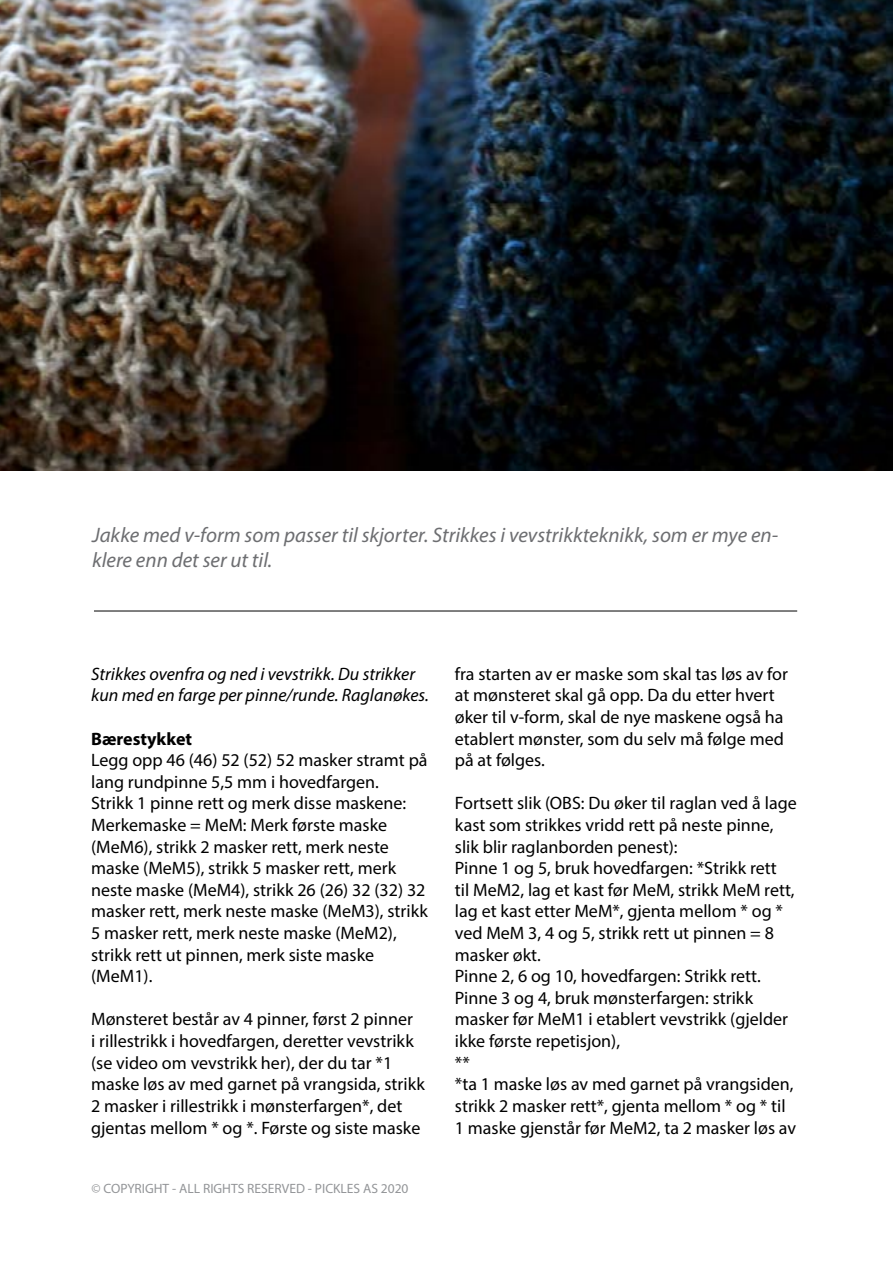
<style>
.page{position:relative;width:893px;height:1263px;background:#fff}
.page>*{position:absolute;margin:0;border:0;box-sizing:border-box;transform-origin:0 0}
.t1{font:italic 21px/25.2px "Myriad Pro";color:#6d6e71}
.t2{font:18px/21.6px "Myriad Pro";color:#000}
.t3{font:italic 18px/21.6px "Myriad Pro";color:#000}
.t4{font:700 18px "Myriad Pro";color:#000}
.t5{font:13.5px "Myriad Pro";color:#939598}
</style>
<div class="page">
<img style="left:0;top:0;width:893px;height:471px">
<hr style="left:94px;top:611px;width:703px;height:1px;background:#000">
<p class="t1" style="left:92px;top:522px;width:688px">Jakke med v-form som passer til skjorter. Strikkes i vevstrikkteknikk, som er mye en&shy;klere enn det ser ut til.</p>
<p class="t3" style="left:91px;top:663px;width:339px">Strikkes ovenfra og ned i vevstrikk. Du strikker kun med en farge per pinne/runde. Raglanøkes.</p>
<p class="t4" style="left:91px;top:727px;width:103px">Bærestykket</p>
<p class="t2" style="left:91px;top:749px;width:338px">Legg opp 46 (46) 52 (52) 52 masker stramt på lang rundpinne 5,5 mm i hovedfargen.<br>Strikk 1 pinne rett og merk disse maskene:<br>Merkemaske = MeM: Merk første maske (MeM6), strikk 2 masker rett, merk neste maske (MeM5), strikk 5 masker rett, merk neste maske (MeM4), strikk 26 (26) 32 (32) 32 masker rett, merk neste maske (MeM3), strikk 5 masker rett, merk neste maske (MeM2), strikk rett ut pinnen, merk siste maske (MeM1).</p>
<p class="t2" style="left:91px;top:1008px;width:335px">Mønsteret består av 4 pinner, først 2 pinner<br>i rillestrikk i hovedfargen, deretter vevstrikk (se video om vevstrikk her), der du tar *1 maske løs av med garnet på vrangsida, strikk 2 masker i rillestrikk i mønsterfargen*, det gjentas mellom * og *. Første og siste maske</p>
<p class="t5" style="left:92px;top:1180px;width:319px">© COPYRIGHT - ALL RIGHTS RESERVED - PICKLES AS 2020</p>
<p class="t2" style="left:455px;top:663px;width:335px">fra starten av er maske som skal tas løs av for at mønsteret skal gå opp. Da du etter hvert øker til v-form, skal de nye maskene også ha etablert mønster, som du selv må følge med på at følges.</p>
<p class="t2" style="left:455px;top:792px;width:343px">Fortsett slik (OBS: Du øker til raglan ved å lage kast som strikkes vridd rett på neste pinne, slik blir raglanborden penest):<br>Pinne 1 og 5, bruk hovedfargen: *Strikk rett<br>til MeM2, lag et kast før MeM, strikk MeM rett, lag et kast etter MeM*, gjenta mellom * og * ved MeM 3, 4 og 5, strikk rett ut pinnen = 8 masker økt.<br>Pinne 2, 6 og 10, hovedfargen: Strikk rett.<br>Pinne 3 og 4, bruk mønsterfargen: strikk masker før MeM1 i etablert vevstrikk (gjelder ikke første repetisjon),<br>**<br>*ta 1 maske løs av med garnet på vrangsiden, strikk 2 masker rett*, gjenta mellom * og * til 1 maske gjenstår før MeM2, ta 2 masker løs av</p>
</div>
